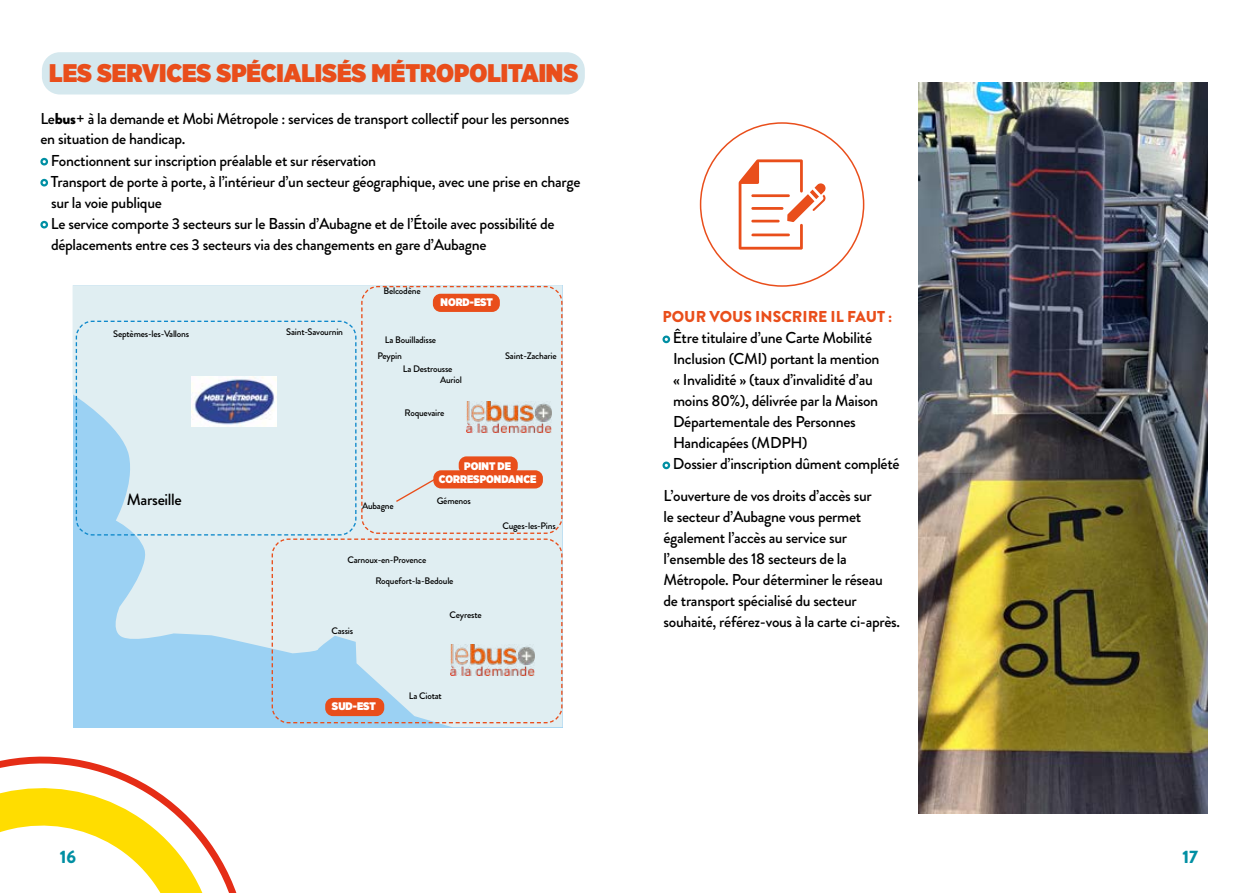
<style>
.page{position:relative;width:1259px;height:893px;background:#fff}
.page>*{position:absolute;margin:0;border:0;box-sizing:border-box;transform-origin:0 0}
.t1{font:900 25.5px "Gotham Narrow";color:#e94e1b}
.t2{font:900 18px "Brandon Grotesque";color:#008fa3}
.t3{font:500 16.2px "Brandon Grotesque";letter-spacing:-.02em;color:#000}
.t4{font:500 15.75px/21px "Brandon Grotesque";letter-spacing:-.02em;color:#000}
.t5{font:900 15.75px "Brandon Grotesque";color:#e94e1b}
.t6{font:900 10.95px/13.2px "Gotham Narrow";color:#fff;text-align:center}
.t7{font:500 9.45px/11.2px "Brandon Grotesque";letter-spacing:-.02em;color:#000}
.s1{font-weight:900}
</style>
<div class="page">
<div style="left:662px;top:336px;width:8px;height:7px;border:2px solid #008fa3;border-radius:50%"></div>
<div style="left:662px;top:462px;width:8px;height:7px;border:2px solid #008fa3;border-radius:50%"></div>
<svg style="left:738px;top:159px;width:88px;height:91px"></svg>
<svg style="left:810px;top:190px;width:9px;height:9px"></svg>
<img style="left:918px;top:83px;width:290px;height:730px">
<div style="left:40px;top:158px;width:8px;height:7px;border:2px solid #008fa3;border-radius:50%"></div>
<div style="left:40px;top:179px;width:8px;height:7px;border:2px solid #008fa3;border-radius:50%"></div>
<div style="left:40px;top:221px;width:8px;height:7px;border:2px solid #008fa3;border-radius:50%"></div>
<div style="left:42px;top:52px;width:543px;height:43px;background:#d5e8ee;border-radius:18px"></div>
<svg style="left:0;top:756px;width:237px;height:137px"></svg>
<svg style="left:75px;top:285px;width:488px;height:439px;background:#d2e3eb"></svg>
<svg style="left:271px;top:538px;width:292px;height:186px;background:#d6e4ea"></svg>
<img style="left:192px;top:376px;width:85px;height:51px">
<img style="left:466px;top:402px;width:85px;height:31px">
<img style="left:450px;top:645px;width:85px;height:31px">
<h1 class="t1" style="left:49px;top:56px;width:530px">LES SERVICES SPÉCIALISÉS MÉTROPOLITAINS</h1>
<p class="t4" style="left:40px;top:108px;width:530px">Le<span class="s1">bus</span>+ à la demande et Mobi Métropole : services de transport collectif pour les personnes</p>
<p class="t4" style="left:40px;top:129px;width:147px">en situation de handicap.</p>
<p class="t4" style="left:51px;top:150px;width:327px">Fonctionnent sur inscription préalable et sur réservation</p>
<p class="t4" style="left:51px;top:171px;width:531px">Transport de porte à porte, à l’intérieur d’un secteur géographique, avec une prise en charge</p>
<p class="t4" style="left:51px;top:192px;width:112px">sur la voie publique</p>
<p class="t4" style="left:51px;top:213px;width:505px">Le service comporte 3 secteurs sur le Bassin d’Aubagne et de l’Étoile avec possibilité de</p>
<p class="t4" style="left:51px;top:234px;width:437px">déplacements entre ces 3 secteurs via des changements en gare d’Aubagne</p>
<p class="t7" style="left:113px;top:328px;width:78px">Septèmes-les-Vallons</p>
<p class="t7" style="left:286px;top:326px;width:58px">Saint-Savournin</p>
<p class="t3" style="left:127px;top:488px;width:56px">Marseille</p>
<p class="t7" style="left:383px;top:285px;width:39px">Belcodène</p>
<p class="t6" style="left:440px;top:296px;width:54px">NORD-EST</p>
<p class="t7" style="left:385px;top:335px;width:53px">La Bouilladisse</p>
<p class="t7" style="left:440px;top:363px;width:23px;text-indent:-37px">La Destrousse<br>Auriol</p>
<p class="t7" style="left:405px;top:407px;width:41px">Roquevaire</p>
<p class="t7" style="left:377px;top:350px;width:26px">Peypin</p>
<p class="t7" style="left:505px;top:350px;width:53px">Saint-Zacharie</p>
<p class="t7" style="left:362px;top:500px;width:33px">Aubagne</p>
<p class="t6" style="left:439px;top:459px;width:99px">POINT DE<br>CORRESPONDANCE</p>
<p class="t7" style="left:437px;top:495px;width:36px">Gémenos</p>
<p class="t7" style="left:502px;top:520px;width:55px">Cuges-les-Pins</p>
<p class="t7" style="left:347px;top:554px;width:80px">Carnoux-en-Provence</p>
<p class="t7" style="left:375px;top:575px;width:80px">Roquefort-la-Bedoule</p>
<p class="t7" style="left:331px;top:626px;width:23px">Cassis</p>
<p class="t6" style="left:332px;top:700px;width:45px">SUD-EST</p>
<p class="t7" style="left:449px;top:609px;width:34px">Ceyreste</p>
<p class="t7" style="left:409px;top:690px;width:34px">La Ciotat</p>
<p class="t5" style="left:662px;top:306px;width:231px">POUR VOUS INSCRIRE IL FAUT :</p>
<p class="t4" style="left:673px;top:328px;width:228px">Être titulaire d’une Carte Mobilité Inclusion (CMI) portant la mention<br>« Invalidité » (taux d’invalidité d’au moins 80%), délivrée par la Maison Départementale des Personnes Handicapées (MDPH)<br>Dossier d’inscription dûment complété</p>
<p class="t4" style="left:663px;top:486px;width:238px">L’ouverture de vos droits d’accès sur<br>le secteur d’Aubagne vous permet également l’accès au service sur l’ensemble des 18 secteurs de la Métropole. Pour déterminer le réseau de transport spécialisé du secteur souhaité, référez-vous à la carte ci-après.</p>
<p class="t2" style="left:60px;top:844px;width:18px">16</p>
<p class="t2" style="left:1182px;top:844px;width:17px">17</p>
</div>
